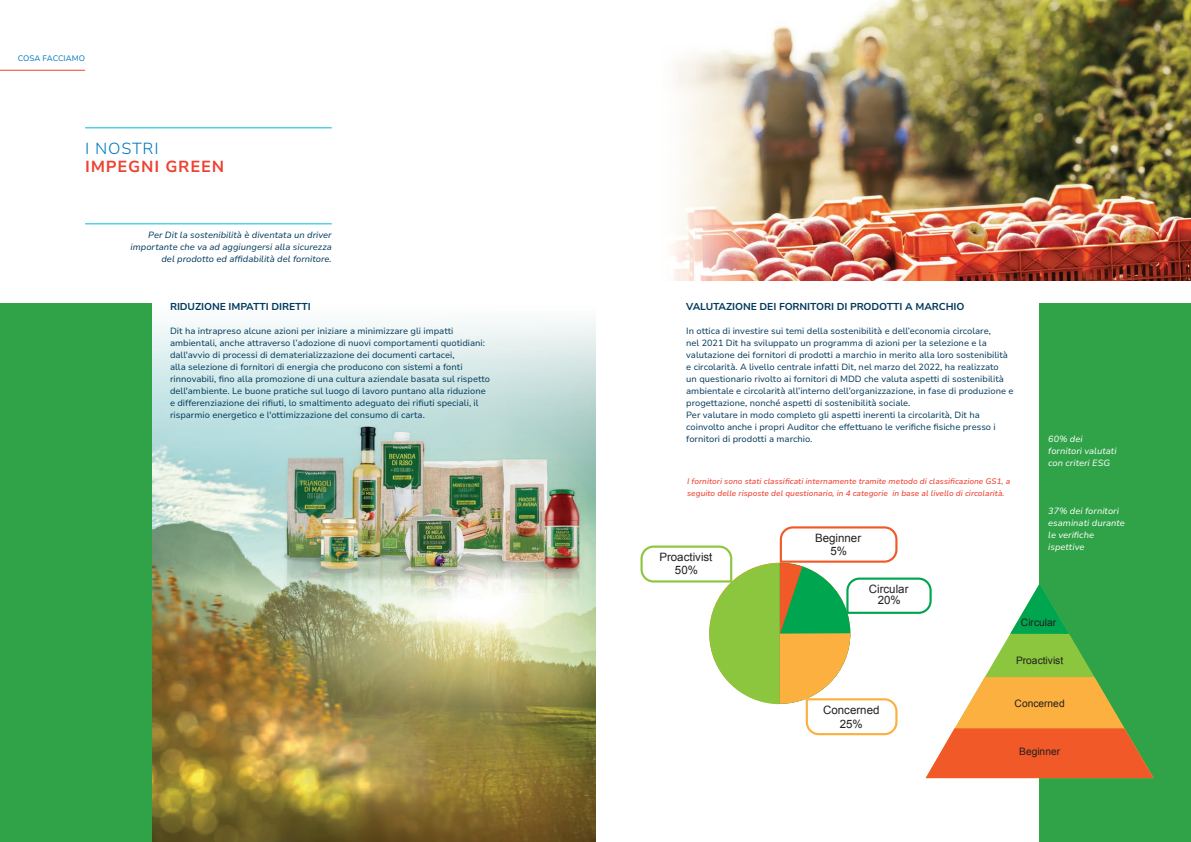
<style>
.page{position:relative;width:1191px;height:842px;background:#fff}
.page>*{position:absolute;margin:0;border:0;box-sizing:border-box;transform-origin:0 0}
.t1{font:700 16px "Nunito Sans 10 pt";letter-spacing:.05em;color:#ee4232}
.t2{font:300 16px "Nunito Sans 10 pt";letter-spacing:.05em;color:#007ac0}
.t3{font:11.5px/13.8px "Arial";color:#231f20;text-align:center}
.t4{font:10.2px "Arial";color:#231f20}
.t5{font:700 10px "Nunito Sans 10 pt";letter-spacing:-.01em;color:#00395c}
.t6{font:9px/12px "Nunito Sans 10 pt";color:#00395c}
.t7{font:italic 9px/12px "Nunito Sans 10 pt";color:#00395c;text-align:right}
.t8{font:italic 9px/12px "Nunito Sans 10 pt";color:#fff}
.t9{font:italic 500 8px/12px "Nunito Sans 10 pt";color:#ee4232}
.t10{font:8px "Nunito Sans 10 pt";color:#007ac0}
</style>
<div class="page">
<img style="left:671px;top:0;width:520px;height:280px">
<hr style="left:0;top:70px;width:85px;height:1px;background:#ee4232">
<hr style="left:85px;top:128px;width:247px;height:1px;background:#00badf">
<hr style="left:85px;top:224px;width:247px;height:1px;background:#00badf">
<img style="left:151px;top:304px;width:444px;height:538px">
<div style="left:0;top:304px;width:151px;height:538px;background:#30a248"></div>
<div style="left:1039px;top:304px;width:152px;height:538px;background:#30a248"></div>
<svg style="left:640px;top:526px;width:513px;height:252px"></svg>
<img style="left:270px;top:413px;width:326px;height:189px">
<p class="t10" style="left:18px;top:53px;width:69px">COSA FACCIAMO</p>
<h1 class="t2" style="left:85px;top:137px;width:75px">I NOSTRI</h1>
<h1 class="t1" style="left:85px;top:155px;width:141px">IMPEGNI GREEN</h1>
<p class="t7" style="left:131px;top:229px;width:203px">Per Dit la sostenibilità è diventata un driver importante che va ad aggiungersi alla sicurezza del prodotto ed affidabilità del fornitore.</p>
<p class="t5" style="left:170px;top:299px;width:142px">RIDUZIONE IMPATTI DIRETTI</p>
<p class="t6" style="left:170px;top:325px;width:321px">Dit ha intrapreso alcune azioni per iniziare a minimizzare gli impatti ambientali, anche attraverso l’adozione di nuovi comportamenti quotidiani: dall'avvio di processi di dematerializzazione dei documenti cartacei,<br>alla selezione di fornitori di energia che producono con sistemi a fonti rinnovabili, fino alla promozione di una cultura aziendale basata sul rispetto dell'ambiente. Le buone pratiche sul luogo di lavoro puntano alla riduzione e differenziazione dei rifiuti, lo smaltimento adeguato dei rifiuti speciali, il risparmio energetico e l'ottimizzazione del consumo di carta.</p>
<p class="t5" style="left:686px;top:299px;width:280px">VALUTAZIONE DEI FORNITORI DI PRODOTTI A MARCHIO</p>
<p class="t6" style="left:686px;top:325px;width:329px">In ottica di investire sui temi della sostenibilità e dell’economia circolare,<br>nel 2021 Dit ha sviluppato un programma di azioni per la selezione e la valutazione dei fornitori di prodotti a marchio in merito alla loro sostenibilità e circolarità. A livello centrale infatti Dit, nel marzo del 2022, ha realizzato<br>un questionario rivolto ai fornitori di MDD che valuta aspetti di sostenibilità ambientale e circolarità all’interno dell’organizzazione, in fase di produzione e progettazione, nonché aspetti di sostenibilità sociale.<br>Per valutare in modo completo gli aspetti inerenti la circolarità, Dit ha coinvolto anche i propri Auditor che effettuano le verifiche fisiche presso i fornitori di prodotti a marchio.</p>
<p class="t9" style="left:687px;top:475px;width:324px">I fornitori sono stati classificati internamente tramite metodo di classificazione GS1, a seguito delle risposte del questionario, in 4 categorie in base al livello di circolarità.</p>
<p class="t3" style="left:659px;top:550px;width:55px">Proactivist</p>
<p class="t3" style="left:675px;top:564px;width:25px">50%</p>
<p class="t3" style="left:815px;top:531px;width:48px">Beginner<br>5%</p>
<p class="t3" style="left:868px;top:583px;width:41px;line-height:10.8px">Circular<br>20%</p>
<p class="t8" style="left:1048px;top:433px;width:70px">60% dei fornitori valutati con criteri ESG</p>
<p class="t8" style="left:1048px;top:505px;width:78px">37% dei fornitori esaminati durante le verifiche ispettive</p>
<p class="t3" style="left:823px;top:703px;width:58px">Concerned</p>
<p class="t3" style="left:840px;top:717px;width:25px">25%</p>
<p class="t4" style="left:1021px;top:616px;width:37px">Circular</p>
<p class="t4" style="left:1016px;top:654px;width:49px">Proactivist</p>
<p class="t4" style="left:1014px;top:696px;width:52px">Concerned</p>
<p class="t4" style="left:1019px;top:744px;width:42px">Beginner</p>
</div>
